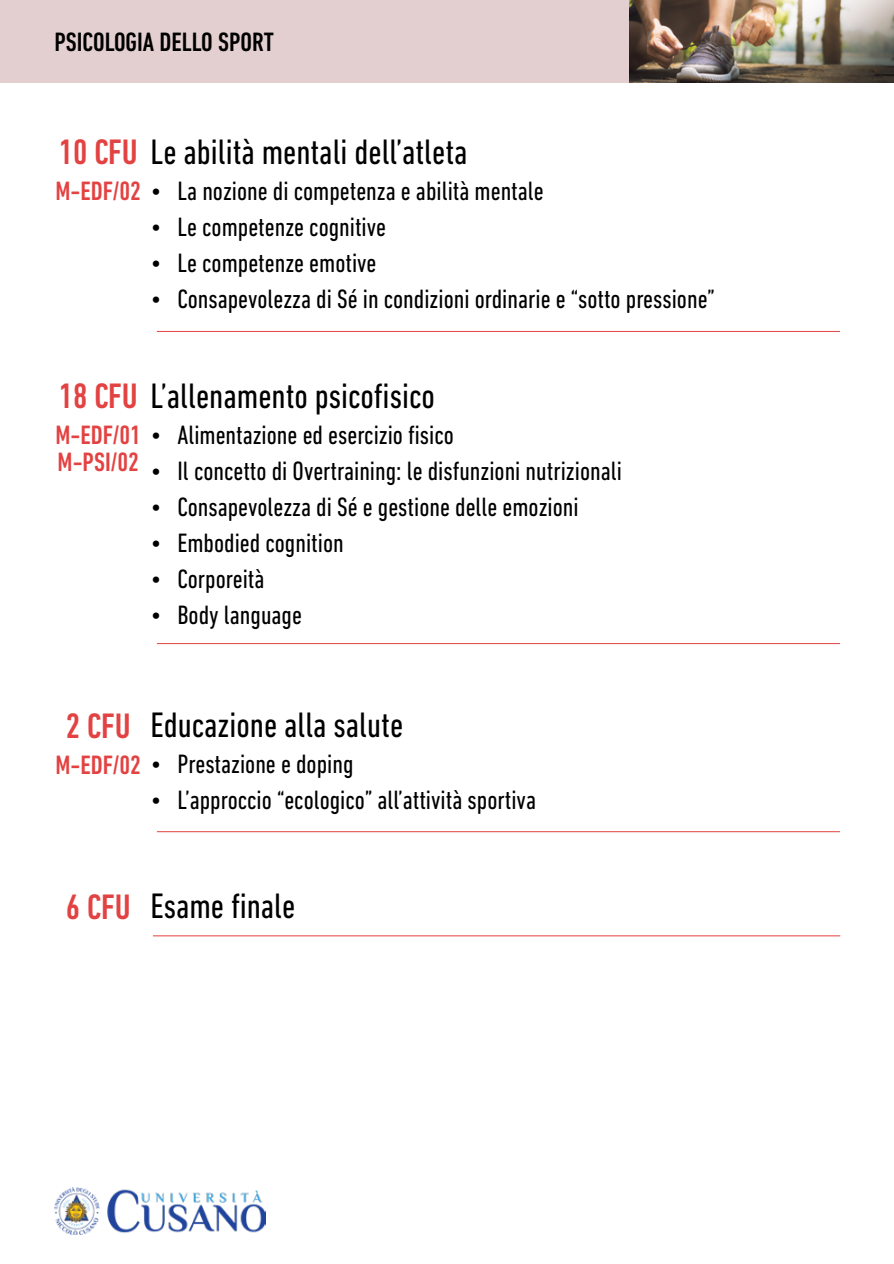
<style>
.page{position:relative;width:894px;height:1264px;background:#fff}
.page>*{position:absolute;margin:0;border:0;box-sizing:border-box;transform-origin:0 0}
.t1{font:condensed 36px "DIN Next LT Pro";color:#000}
.t2{font:500 condensed 36px "DIN Next LT Pro";color:#e34242}
.t3{font:condensed 27px "DIN Next LT Pro";color:#000}
.t4{font:500 condensed 27px "DIN Next LT Pro";color:#000}
.t5{font:500 condensed 27px "DIN Next LT Pro";color:#e34242}
.s1{font-weight:500;color:#e34242}
</style>
<div class="page">
<img style="left:54px;top:1187px;width:211px;height:47px">
<div style="left:0;top:0;width:893px;height:83px;background:#e3cfcf"></div>
<hr style="left:153px;top:935px;width:687px;height:1px;background:#e34242">
<img style="left:630px;top:0;width:263px;height:83px">
<hr style="left:157px;top:643px;width:682px;height:1px;background:#e34242">
<hr style="left:157px;top:831px;width:682px;height:1px;background:#e34242">
<hr style="left:157px;top:331px;width:682px;height:1px;background:#e34242">
<p class="t4" style="left:54px;top:26px;width:221px">PSICOLOGIA DELLO SPORT</p>
<h1 class="t1" style="left:59px;top:131px;width:410px"><span class="s1">10 CFU</span> Le abilità mentali dell’atleta</h1>
<p class="t3" style="left:55px;top:175px;width:489px"><span class="s1">M-EDF/02</span> • La nozione di competenza e abilità mentale</p>
<p class="t3" style="left:150px;top:211px;width:237px">• Le competenze cognitive</p>
<p class="t3" style="left:150px;top:247px;width:227px">• Le competenze emotive</p>
<p class="t3" style="left:150px;top:283px;width:566px">• Consapevolezza di Sé in condizioni ordinarie e “sotto pressione”</p>
<h1 class="t1" style="left:59px;top:375px;width:378px"><span class="s1">18 CFU</span> L’allenamento psicofisico</h1>
<p class="t3" style="left:55px;top:419px;width:400px"><span class="s1">M-EDF/01</span> • Alimentazione ed esercizio fisico</p>
<p class="t3" style="left:150px;top:455px;width:473px">• Il concetto di Overtraining: le disfunzioni nutrizionali</p>
<p class="t3" style="left:150px;top:491px;width:429px">• Consapevolezza di Sé e gestione delle emozioni</p>
<p class="t3" style="left:150px;top:527px;width:195px">• Embodied cognition</p>
<p class="t3" style="left:150px;top:563px;width:115px">• Corporeità</p>
<p class="t3" style="left:150px;top:599px;width:153px">• Body language</p>
<p class="t5" style="left:58px;top:446px;width:83px">M-PSI/02</p>
<h1 class="t2" style="left:66px;top:705px;width:66px">2 CFU</h1>
<h1 class="t1" style="left:150px;top:704px;width:254px">Educazione alla salute</h1>
<p class="t3" style="left:55px;top:748px;width:299px"><span class="s1">M-EDF/02</span> • Prestazione e doping</p>
<p class="t3" style="left:150px;top:784px;width:387px">• L’approccio “ecologico” all’attività sportiva</p>
<h1 class="t1" style="left:66px;top:885px;width:231px"><span class="s1">6 CFU</span> Esame finale</h1>
</div>
